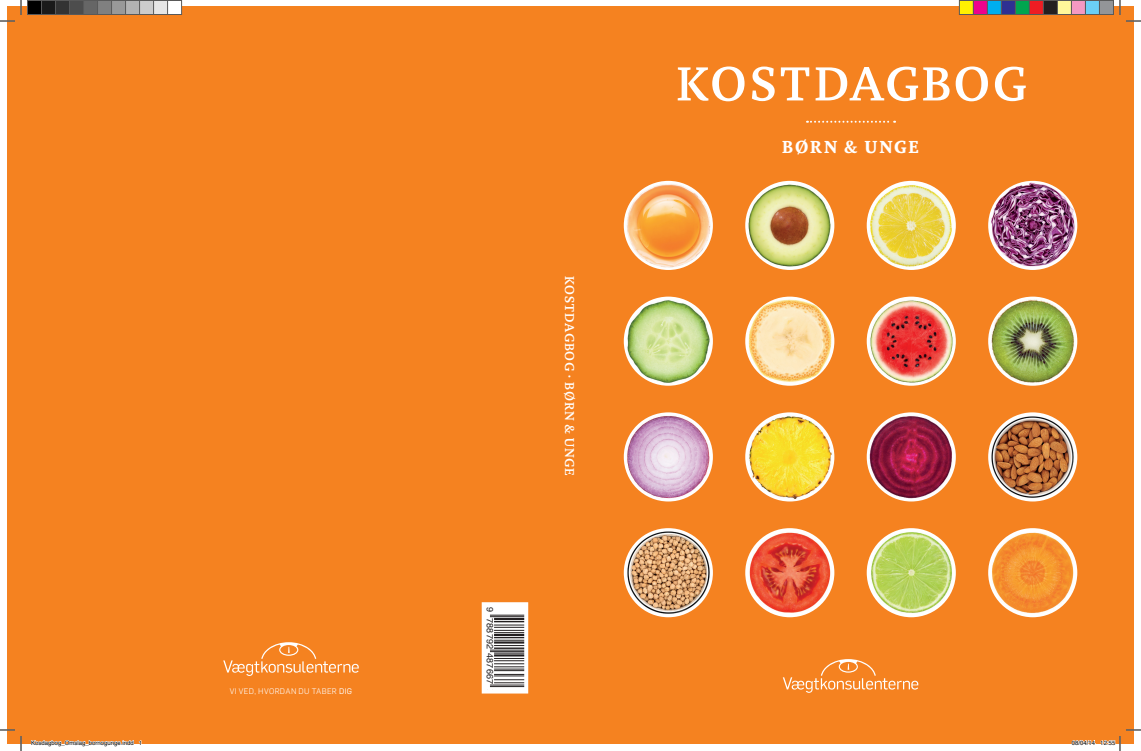
<style>
.page{position:relative;width:1141px;height:751px;background:#fff}
.page>*{position:absolute;margin:0;border:0;box-sizing:border-box;transform-origin:0 0}
.t1{font:500 52px "Marat Pro";letter-spacing:.045em;color:#fff}
.t2{font:700 19px "Marat Pro";letter-spacing:.095em;color:#fff}
.t3{font:500 14px "Marat Pro";letter-spacing:.055em;color:#fff}
.t4{font:9.1px "Helvetica";letter-spacing:.025em;color:#231f20}
.t5{font:300 8px "Flama";letter-spacing:.04em;color:#fff}
.t6{font:6px "Helvetica";color:#000}
.s1{font-weight:400}
</style>
<div class="page">
<div style="left:7px;top:7px;width:1127px;height:737px;background:#f58220"></div>
<img style="left:623px;top:181px;width:90px;height:89px;border-radius:45px">
<img style="left:745px;top:181px;width:89px;height:89px;border-radius:45px">
<img style="left:866px;top:181px;width:89px;height:89px;border-radius:45px">
<img style="left:988px;top:181px;width:89px;height:89px;border-radius:45px">
<img style="left:623px;top:412px;width:90px;height:89px;border-radius:45px">
<img style="left:745px;top:412px;width:89px;height:89px;border-radius:45px">
<img style="left:866px;top:412px;width:89px;height:89px;border-radius:45px">
<img style="left:988px;top:412px;width:89px;height:89px;border-radius:45px">
<img style="left:623px;top:296px;width:90px;height:90px;border-radius:45px">
<img style="left:745px;top:296px;width:89px;height:90px;border-radius:45px">
<img style="left:866px;top:296px;width:89px;height:90px;border-radius:45px">
<img style="left:988px;top:296px;width:89px;height:90px;border-radius:45px">
<img style="left:623px;top:528px;width:90px;height:89px;border-radius:45px">
<img style="left:745px;top:528px;width:89px;height:89px;border-radius:45px">
<img style="left:866px;top:528px;width:89px;height:89px;border-radius:45px">
<img style="left:988px;top:528px;width:89px;height:89px;border-radius:45px">
<svg style="left:782px;top:659px;width:136px;height:34px"></svg>
<svg style="left:807px;top:121px;width:88px;height:2px"></svg>
<svg style="left:223px;top:642px;width:136px;height:34px"></svg>
<svg style="left:481px;top:602px;width:48px;height:92px;background:#c7c1be"></svg>
<svg style="left:0;top:729px;width:15px;height:1px"></svg>
<svg style="left:1126px;top:729px;width:14px;height:1px"></svg>
<svg style="left:0;top:0;width:22px;height:22px"></svg>
<svg style="left:20px;top:736px;width:2px;height:15px"></svg>
<svg style="left:1119px;top:0;width:21px;height:22px"></svg>
<div style="left:28px;top:0;width:13px;height:14px;background:#000"></div>
<div style="left:27px;top:0;width:15px;height:15px;border:1px solid #595959"></div>
<div style="left:42px;top:0;width:14px;height:14px;background:#1a1a1a"></div>
<div style="left:41px;top:0;width:15px;height:15px;border:1px solid #595959"></div>
<div style="left:56px;top:0;width:14px;height:14px;background:#333"></div>
<div style="left:55px;top:0;width:15px;height:15px;border:1px solid #595959"></div>
<div style="left:70px;top:0;width:14px;height:14px;background:#4d4d4d"></div>
<div style="left:69px;top:0;width:15px;height:15px;border:1px solid #595959"></div>
<div style="left:84px;top:0;width:13px;height:14px;background:#666"></div>
<div style="left:83px;top:0;width:15px;height:15px;border:1px solid #595959"></div>
<div style="left:98px;top:0;width:14px;height:14px;background:#808080"></div>
<div style="left:97px;top:0;width:15px;height:15px;border:1px solid #595959"></div>
<div style="left:112px;top:0;width:13px;height:14px;background:#999"></div>
<div style="left:111px;top:0;width:15px;height:15px;border:1px solid #595959"></div>
<div style="left:126px;top:0;width:14px;height:14px;background:#b3b3b3"></div>
<div style="left:125px;top:0;width:15px;height:15px;border:1px solid #595959"></div>
<div style="left:140px;top:0;width:14px;height:14px;background:#ccc"></div>
<div style="left:139px;top:0;width:15px;height:15px;border:1px solid #595959"></div>
<div style="left:154px;top:0;width:13px;height:14px;background:#e6e6e6"></div>
<div style="left:153px;top:0;width:15px;height:15px;border:1px solid #595959"></div>
<div style="left:168px;top:0;width:14px;height:14px;background:#fff"></div>
<div style="left:167px;top:0;width:15px;height:15px;border:1px solid #595959"></div>
<div style="left:959px;top:0;width:14px;height:14px;background:#fff101"></div>
<div style="left:958px;top:0;width:15px;height:15px;border:1px solid #595959"></div>
<div style="left:973px;top:0;width:14px;height:14px;background:#ed028c"></div>
<div style="left:972px;top:0;width:15px;height:15px;border:1px solid #595959"></div>
<div style="left:987px;top:0;width:14px;height:14px;background:#00aeef"></div>
<div style="left:986px;top:0;width:15px;height:15px;border:1px solid #595959"></div>
<div style="left:1001px;top:0;width:14px;height:14px;background:#2e3092"></div>
<div style="left:1000px;top:0;width:15px;height:15px;border:1px solid #595959"></div>
<div style="left:1015px;top:0;width:14px;height:14px;background:#00a54f"></div>
<div style="left:1014px;top:0;width:15px;height:15px;border:1px solid #595959"></div>
<div style="left:1029px;top:0;width:14px;height:14px;background:#ee1d23"></div>
<div style="left:1028px;top:0;width:15px;height:15px;border:1px solid #595959"></div>
<div style="left:1043px;top:0;width:14px;height:14px;background:#231f20"></div>
<div style="left:1042px;top:0;width:15px;height:15px;border:1px solid #595959"></div>
<div style="left:1057px;top:0;width:14px;height:14px;background:#fff79a"></div>
<div style="left:1056px;top:0;width:15px;height:15px;border:1px solid #595959"></div>
<div style="left:1071px;top:0;width:14px;height:14px;background:#f499c2"></div>
<div style="left:1070px;top:0;width:15px;height:15px;border:1px solid #595959"></div>
<div style="left:1085px;top:0;width:14px;height:14px;background:#6bcff6"></div>
<div style="left:1084px;top:0;width:15px;height:15px;border:1px solid #595959"></div>
<div style="left:1099px;top:0;width:14px;height:14px;background:#939598"></div>
<div style="left:1098px;top:0;width:15px;height:15px;border:1px solid #595959"></div>
<svg style="left:31px;top:740px;width:110px;height:4px"></svg>
<svg style="left:1071px;top:736px;width:49px;height:15px"></svg>
<p class="t1" style="left:676px;top:55px;width:352px">KOSTDAGBOG</p>
<p class="t5" style="left:230px;top:686px;width:124px">VI VED, HVORDAN DU TABER <span class="s1">DIG</span></p>
<p class="t4" style="left:497px;top:607px;width:79px;rotate:90deg">9 788792 487667</p>
<p class="t3" style="left:577px;top:276px;width:201px;rotate:90deg">KOSTDAGBOG · BØRN &amp; UNGE</p>
<p class="t2" style="left:782px;top:136px;width:138px">BØRN &amp; UNGE</p>
<p class="t6" style="left:31px;top:738px;width:113px">Kosdagbog_Omslag_bornogunge.indd 1</p>
<p class="t6" style="left:1071px;top:738px;width:45px">08/04/14 12:55</p>
</div>
